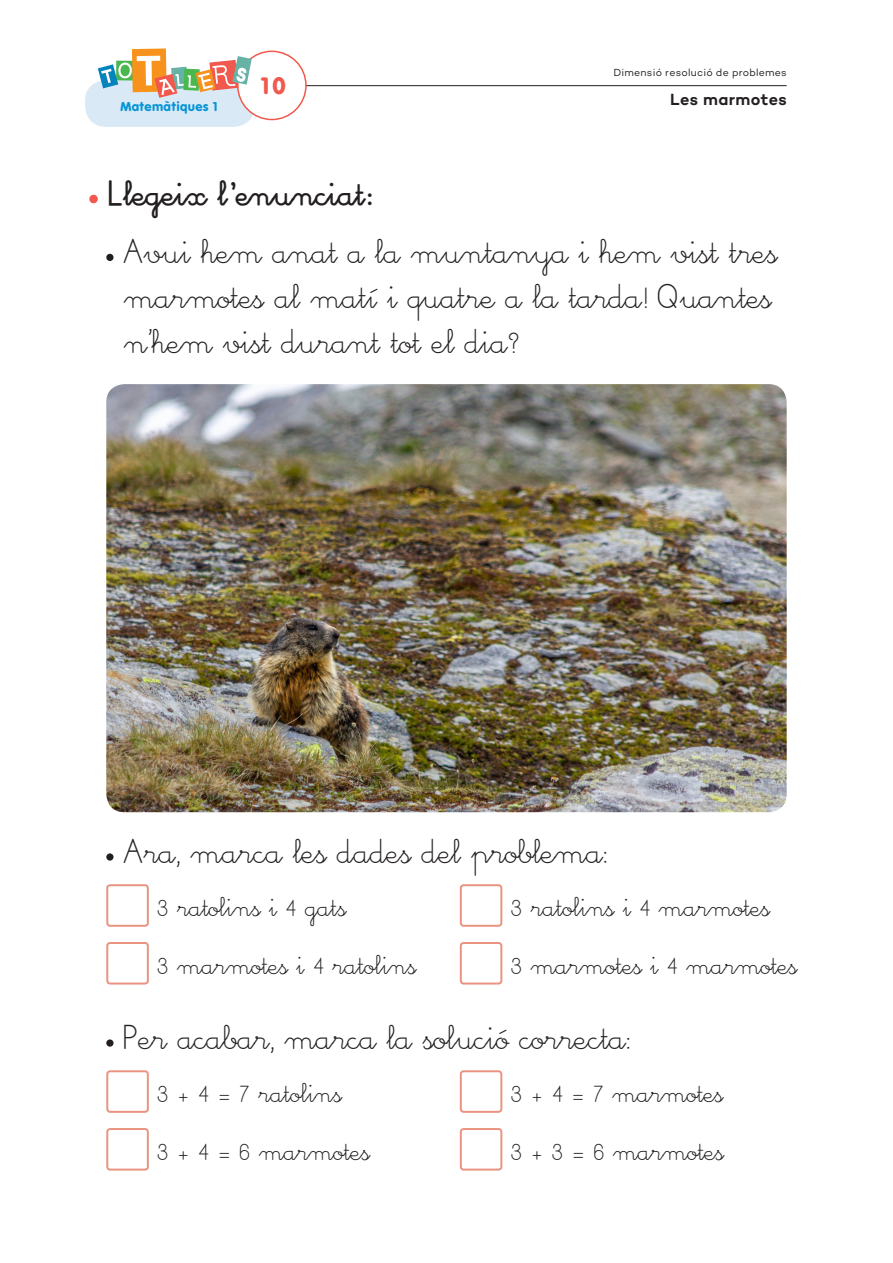
<style>
.page{position:relative;width:893px;height:1263px;background:#fff}
.page>*{position:absolute;margin:0;border:0;box-sizing:border-box;transform-origin:0 0}
.ITI1-text_espai_treb{font:43.5px/45px "Primeta";color:#231f20}
.ITI1-DIVERSITAT-Ordr{font:43.5px "Grasona";color:#231f20}
.ITI1-text_espai_treb-2{font:34.5px "Primeta";color:#231f20}
.t1{font:25.05px "Vag";color:#f0594d}
.t2{font:600 16.5px "Campton";letter-spacing:.02em;color:#231f20}
.t3{font:13.5px "Vag";letter-spacing:.02em;color:#0695d6}
.t4{font:10.5px "Campton";letter-spacing:.02em;color:#231f20}
</style>
<div class="page">
<hr style="left:265px;top:85px;width:522px;height:1px;background:#231f20">
<div style="left:85px;top:80px;width:170px;height:47px;background:#d9e9f6;border-radius:21px"></div>
<div style="left:238px;top:51px;width:68px;height:69px;background:#fff;border-radius:50%"></div>
<div style="left:237px;top:51px;width:70px;height:69px;border:2px solid #f0594d;border-radius:50%"></div>
<svg style="left:98px;top:48px;width:154px;height:50px"></svg>
<div style="left:89px;top:195px;width:9px;height:8px;background:#f0594d;border-radius:50%"></div>
<div style="left:106px;top:254px;width:8px;height:7px;background:#231f20;border-radius:50%"></div>
<div style="left:106px;top:853px;width:8px;height:8px;background:#231f20;border-radius:50%"></div>
<div style="left:106px;top:884px;width:43px;height:43px;border:2px solid #e99380;border-radius:3px"></div>
<div style="left:460px;top:884px;width:42px;height:43px;border:2px solid #e99380;border-radius:3px"></div>
<div style="left:106px;top:942px;width:43px;height:42px;border:2px solid #e99380;border-radius:3px"></div>
<div style="left:460px;top:942px;width:42px;height:42px;border:2px solid #e99380;border-radius:3px"></div>
<div style="left:106px;top:1039px;width:8px;height:8px;background:#231f20;border-radius:50%"></div>
<div style="left:106px;top:1070px;width:43px;height:43px;border:2px solid #e99380;border-radius:3px"></div>
<div style="left:460px;top:1070px;width:42px;height:43px;border:2px solid #e99380;border-radius:3px"></div>
<div style="left:106px;top:1128px;width:43px;height:42px;border:2px solid #e99380;border-radius:3px"></div>
<div style="left:460px;top:1128px;width:42px;height:42px;border:2px solid #e99380;border-radius:3px"></div>
<img style="left:106px;top:384px;width:681px;height:428px">
<p class="t3" style="left:120px;top:97px;width:100px">Matemàtiques 1</p>
<p class="t1" style="left:259px;top:69px;width:29px">10</p>
<p class="t4" style="left:613px;top:66px;width:175px">Dimensió resolució de problemes</p>
<p class="t2" style="left:670px;top:89px;width:118px">Les marmotes</p>
<p class="ITI1-DIVERSITAT-Ordr" style="left:109px;top:174px;width:265px">Llegeix l’enunciat:</p>
<p class="ITI1-text_espai_treb" style="left:124px;top:232px;width:655px">Avui hem anat a la muntanya i hem vist tres marmotes al matí i quatre a la tarda! Quantes n’hem vist durant tot el dia?</p>
<p class="ITI1-text_espai_treb" style="left:124px;top:831px;width:484px">Ara, marca les dades del problema:</p>
<p class="ITI1-text_espai_treb-2" style="left:157px;top:891px;width:191px">3 ratolins i 4 gats</p>
<p class="ITI1-text_espai_treb-2" style="left:511px;top:891px;width:261px">3 ratolins i 4 marmotes</p>
<p class="ITI1-text_espai_treb-2" style="left:157px;top:949px;width:261px">3 marmotes i 4 ratolins</p>
<p class="ITI1-text_espai_treb-2" style="left:511px;top:949px;width:288px">3 marmotes i 4 marmotes</p>
<p class="ITI1-text_espai_treb" style="left:124px;top:1017px;width:507px">Per acabar, marca la solució correcta:</p>
<p class="ITI1-text_espai_treb-2" style="left:157px;top:1077px;width:186px">3 + 4 = 7 ratolins</p>
<p class="ITI1-text_espai_treb-2" style="left:511px;top:1077px;width:214px">3 + 4 = 7 marmotes</p>
<p class="ITI1-text_espai_treb-2" style="left:157px;top:1135px;width:214px">3 + 4 = 6 marmotes</p>
<p class="ITI1-text_espai_treb-2" style="left:511px;top:1135px;width:215px">3 + 3 = 6 marmotes</p>
</div>
